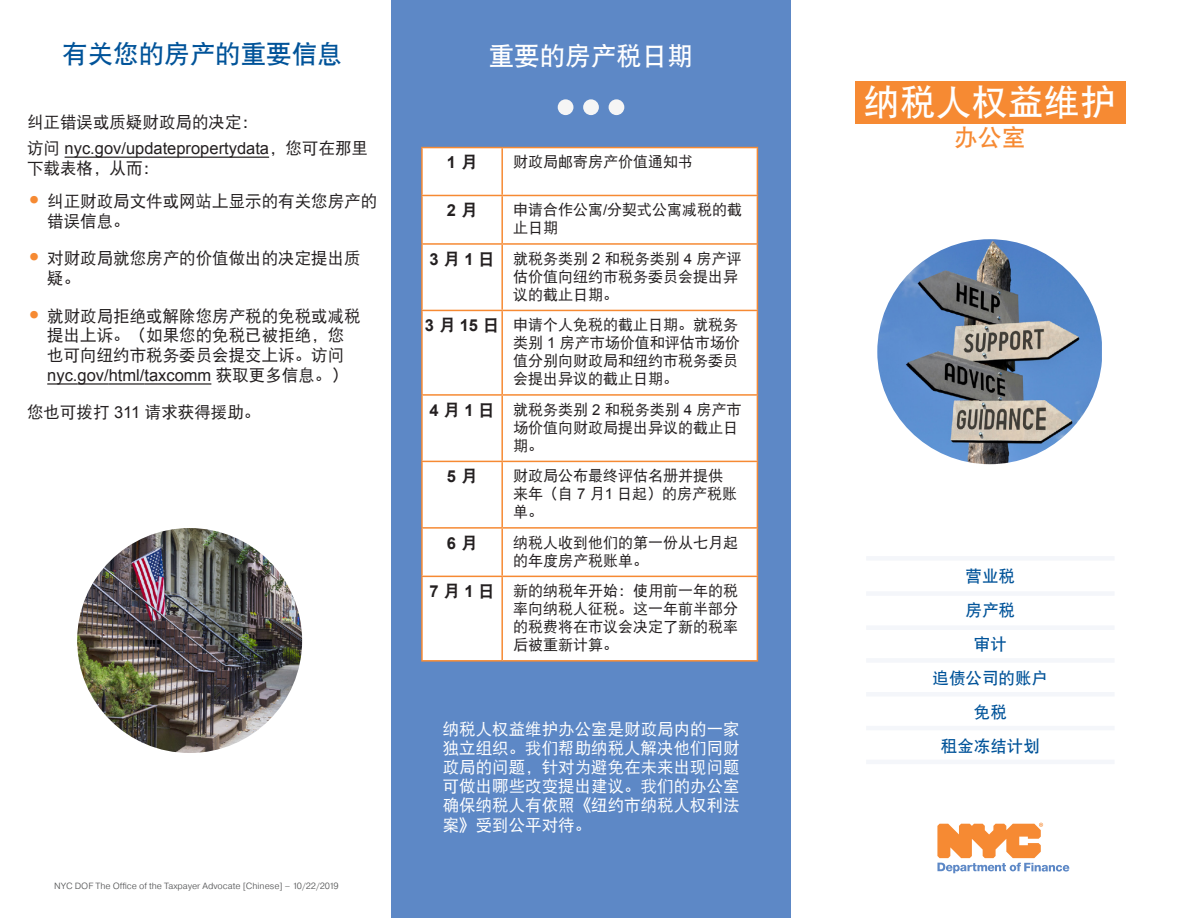
<style>
.page{position:relative;width:1188px;height:918px;background:#fff}
.page>*{position:absolute;margin:0;border:0;box-sizing:border-box;transform-origin:0 0}
.t1{font:36px "DF Hei W7";color:#fff}
.t2{font:25.5px "DF Hei W7";color:#005399}
.t3{font:25.5px "DF Hei W7";color:#fff}
.t4{font:24px "DF Hei W7";color:#f68a33}
.t5{font:16.5px/19.8px "DF Hei W5";color:#231f20}
.t6{font:16.5px/19.2px "DF Hei W5";color:#fff;text-align:justify}
.t7{font:16.5px "Arial";color:#231f20}
.t8{font:16.5px/33.9px "DF Hei W7";color:#005399;text-align:center}
.t9{font:700 16.5px "Arial";color:#231f20}
.t10{font:15px/18px "DF Hei W5";color:#231f20}
.t11{font:300 9px "Pragmatica";color:#525354}
.s1{font-family:"DF Hei W5"}
.s2{font-family:"Pragmatica";font-weight:700;font-size:21px;color:#f68a33}
.s3{font-family:"Arial"}
.s4{font-family:"DF Hei W9";font-weight:400}
.s5{font-family:"Arial";font-weight:700;font-size:16.5px}
.s6{font-family:"DF Hei W9";font-size:16.5px}
</style>
<div class="page">
<div style="left:392px;top:0;width:399px;height:918px;background:#5d88c6"></div>
<hr style="left:65px;top:157px;width:204px;height:1px;background:#231f20">
<hr style="left:47px;top:383px;width:31px;height:2px;background:#231f20">
<hr style="left:78px;top:383px;width:31px;height:2px;background:#231f20">
<hr style="left:109px;top:383px;width:35px;height:2px;background:#231f20">
<hr style="left:144px;top:383px;width:67px;height:2px;background:#231f20">
<div style="left:423px;top:148px;width:334px;height:512px;background:#fff"></div>
<hr style="left:421px;top:147px;width:81px;height:1px;background:#f68a33">
<hr style="left:421px;top:148px;width:2px;height:47px;background:#f68a33">
<hr style="left:502px;top:147px;width:256px;height:1px;background:#f68a33">
<hr style="left:501px;top:148px;width:2px;height:47px;background:#f68a33">
<hr style="left:757px;top:148px;width:1px;height:47px;background:#f68a33">
<hr style="left:421px;top:195px;width:81px;height:1px;background:#f68a33">
<hr style="left:421px;top:196px;width:2px;height:47px;background:#f68a33">
<hr style="left:502px;top:195px;width:256px;height:1px;background:#f68a33">
<hr style="left:501px;top:196px;width:2px;height:47px;background:#f68a33">
<hr style="left:757px;top:196px;width:1px;height:47px;background:#f68a33">
<hr style="left:421px;top:243px;width:81px;height:2px;background:#f68a33">
<hr style="left:421px;top:245px;width:2px;height:65px;background:#f68a33">
<hr style="left:502px;top:243px;width:256px;height:2px;background:#f68a33">
<hr style="left:501px;top:245px;width:2px;height:65px;background:#f68a33">
<hr style="left:757px;top:245px;width:1px;height:65px;background:#f68a33">
<hr style="left:421px;top:310px;width:81px;height:1px;background:#f68a33">
<hr style="left:421px;top:311px;width:2px;height:83px;background:#f68a33">
<hr style="left:502px;top:310px;width:256px;height:1px;background:#f68a33">
<hr style="left:501px;top:311px;width:2px;height:83px;background:#f68a33">
<hr style="left:757px;top:311px;width:1px;height:83px;background:#f68a33">
<hr style="left:421px;top:394px;width:81px;height:2px;background:#f68a33">
<hr style="left:421px;top:396px;width:2px;height:65px;background:#f68a33">
<hr style="left:502px;top:394px;width:256px;height:2px;background:#f68a33">
<hr style="left:501px;top:396px;width:2px;height:65px;background:#f68a33">
<hr style="left:757px;top:396px;width:1px;height:65px;background:#f68a33">
<hr style="left:421px;top:461px;width:81px;height:1px;background:#f68a33">
<hr style="left:421px;top:462px;width:2px;height:65px;background:#f68a33">
<hr style="left:502px;top:461px;width:256px;height:1px;background:#f68a33">
<hr style="left:501px;top:462px;width:2px;height:65px;background:#f68a33">
<hr style="left:757px;top:462px;width:1px;height:65px;background:#f68a33">
<hr style="left:421px;top:527px;width:81px;height:2px;background:#f68a33">
<hr style="left:421px;top:529px;width:2px;height:47px;background:#f68a33">
<hr style="left:502px;top:527px;width:256px;height:2px;background:#f68a33">
<hr style="left:501px;top:529px;width:2px;height:47px;background:#f68a33">
<hr style="left:757px;top:529px;width:1px;height:47px;background:#f68a33">
<hr style="left:421px;top:576px;width:81px;height:1px;background:#f68a33">
<hr style="left:421px;top:577px;width:2px;height:83px;background:#f68a33">
<hr style="left:502px;top:576px;width:256px;height:1px;background:#f68a33">
<hr style="left:501px;top:577px;width:2px;height:83px;background:#f68a33">
<hr style="left:757px;top:577px;width:1px;height:83px;background:#f68a33">
<hr style="left:421px;top:660px;width:81px;height:2px;background:#f68a33">
<hr style="left:502px;top:660px;width:256px;height:2px;background:#f68a33">
<img style="left:77px;top:528px;width:225px;height:225px;border-radius:112px">
<img style="left:877px;top:239px;width:225px;height:225px;border-radius:110px">
<svg style="left:937px;top:823px;width:132px;height:50px"></svg>
<div style="left:855px;top:81px;width:271px;height:42px;background:#f68a33"></div>
<div style="left:558px;top:99px;width:15px;height:16px;background:#f5f5f5;border-radius:50%"></div>
<div style="left:583px;top:99px;width:16px;height:16px;background:#f5f5f5;border-radius:50%"></div>
<div style="left:609px;top:99px;width:15px;height:16px;background:#f5f5f5;border-radius:50%"></div>
<div style="left:866px;top:556px;width:249px;height:5px;background:#f4f6fa"></div>
<div style="left:866px;top:591px;width:249px;height:5px;background:#f4f6fa"></div>
<div style="left:866px;top:625px;width:249px;height:5px;background:#f4f6fa"></div>
<div style="left:866px;top:658px;width:249px;height:5px;background:#f4f6fa"></div>
<div style="left:866px;top:692px;width:249px;height:5px;background:#f4f6fa"></div>
<hr style="left:866px;top:726px;width:249px;height:4px;background:#f4f6fa">
<hr style="left:866px;top:760px;width:249px;height:4px;background:#f4f6fa">
<h2 class="t2" style="left:62px;top:41px;width:282px">有关您的房产的重要信息</h2>
<p class="t5" style="left:27px;top:112px;width:232px">纠正错误或质疑财政局的决定：</p>
<p class="t7" style="left:27px;top:138px;width:343px"><span class="s1">访问</span> nyc.gov/updatepropertydata<span class="s1">，您可在那里</span></p>
<p class="t5" style="left:27px;top:158px;width:133px">下载表格，从而：</p>
<p class="t5" style="left:47px;top:191px;width:331px;text-indent:-20px"><span class="s2">•</span> 纠正财政局文件或网站上显示的有关您房产的错误信息。</p>
<p class="t5" style="left:47px;top:249px;width:315px;text-indent:-20px"><span class="s2">•</span> 对财政局就您房产的价值做出的决定提出质疑。</p>
<p class="t5" style="left:27px;top:306px;width:335px;text-align:center"><span class="s2">•</span> 就财政局拒绝或解除您房产税的免税或减税提出上诉。（如果您的免税已被拒绝，您<br>也可向纽约市税务委员会提交上诉。访问</p>
<p class="t7" style="left:47px;top:364px;width:302px">nyc.gov/html/taxcomm <span class="s1">获取更多信息。）</span></p>
<p class="t5" style="left:27px;top:403px;width:235px">您也可拨打 <span class="s3">311</span> 请求获得援助。</p>
<p class="t11" style="left:54px;top:880px;width:286px">NYC DOF The Office of the Taxpayer Advocate [Chinese] – 10/22/2019</p>
<h2 class="t3" style="left:489px;top:43px;width:205px">重要的房产税日期</h2>
<p class="t9" style="left:447px;top:152px;width:32px">1 <span class="s4">月</span></p>
<p class="t10" style="left:513px;top:153px;width:181px">财政局邮寄房产价值通知书</p>
<p class="t9" style="left:447px;top:200px;width:32px">2 <span class="s4">月</span></p>
<p class="t10" style="left:513px;top:201px;width:231px">申请合作公寓<span class="s3">/</span>分契式公寓减税的截止日期</p>
<p class="t10" style="left:513px;top:249px;width:230px;text-indent:-83px"><span class="s5">3</span> <span class="s6">月</span> <span class="s5">1</span> <span class="s6">日</span> 就税务类别 <span class="s3">2</span> 和税务类别 <span class="s3">4</span> 房产评估价值向纽约市税务委员会提出异议的截止日期。</p>
<p class="t10" style="left:513px;top:316px;width:228px;text-align:justify;text-indent:-88px"><span class="s5">3</span> <span class="s6">月</span> <span class="s5">15</span> <span class="s6">日</span> 申请个人免税的截止日期。就税务类别 <span class="s3">1</span> 房产市场价值和评估市场价值分别向财政局和纽约市税务委员会提出异议的截止日期。</p>
<p class="t10" style="left:513px;top:400px;width:230px;text-indent:-83px"><span class="s5">4</span> <span class="s6">月</span> <span class="s5">1</span> <span class="s6">日</span> 就税务类别 <span class="s3">2</span> 和税务类别 <span class="s3">4</span> 房产市场价值向财政局提出异议的截止日期。</p>
<p class="t9" style="left:447px;top:466px;width:32px">5 <span class="s4">月</span></p>
<p class="t10" style="left:513px;top:467px;width:226px">财政局公布最终评估名册并提供来年（自 <span class="s3">7</span> 月<span class="s3">1</span> 日起）的房产税账单。</p>
<p class="t9" style="left:447px;top:532px;width:32px">6 <span class="s4">月</span></p>
<p class="t10" style="left:513px;top:533px;width:226px">纳税人收到他们的第一份从七月起的年度房产税账单。</p>
<p class="t10" style="left:513px;top:582px;width:226px;text-align:justify;text-indent:-83px"><span class="s5">7</span> <span class="s6">月</span> <span class="s5">1</span> <span class="s6">日</span> 新的纳税年开始：使用前一年的税率向纳税人征税。这一年前半部分的税费将在市议会决定了新的税率后被重新计算。</p>
<p class="t6" style="left:443px;top:719px;width:298px">纳税人权益维护办公室是财政局内的一家独立组织。我们帮助纳税人解决他们同财政局的问题，针对为避免在未来出现问题可做出哪些改变提出建议。我们的办公室确保纳税人有依照《纽约市纳税人权利法案》受到公平对待。</p>
<h1 class="t1" style="left:864px;top:84px;width:253px">纳税人权益维护</h1>
<h3 class="t4" style="left:954px;top:126px;width:73px">办公室</h3>
<p class="t8" style="left:933px;top:559px;width:117px">营业税<br>房产税<br>审计<br>追债公司的账户免税<br>租金冻结计划</p>
</div>
